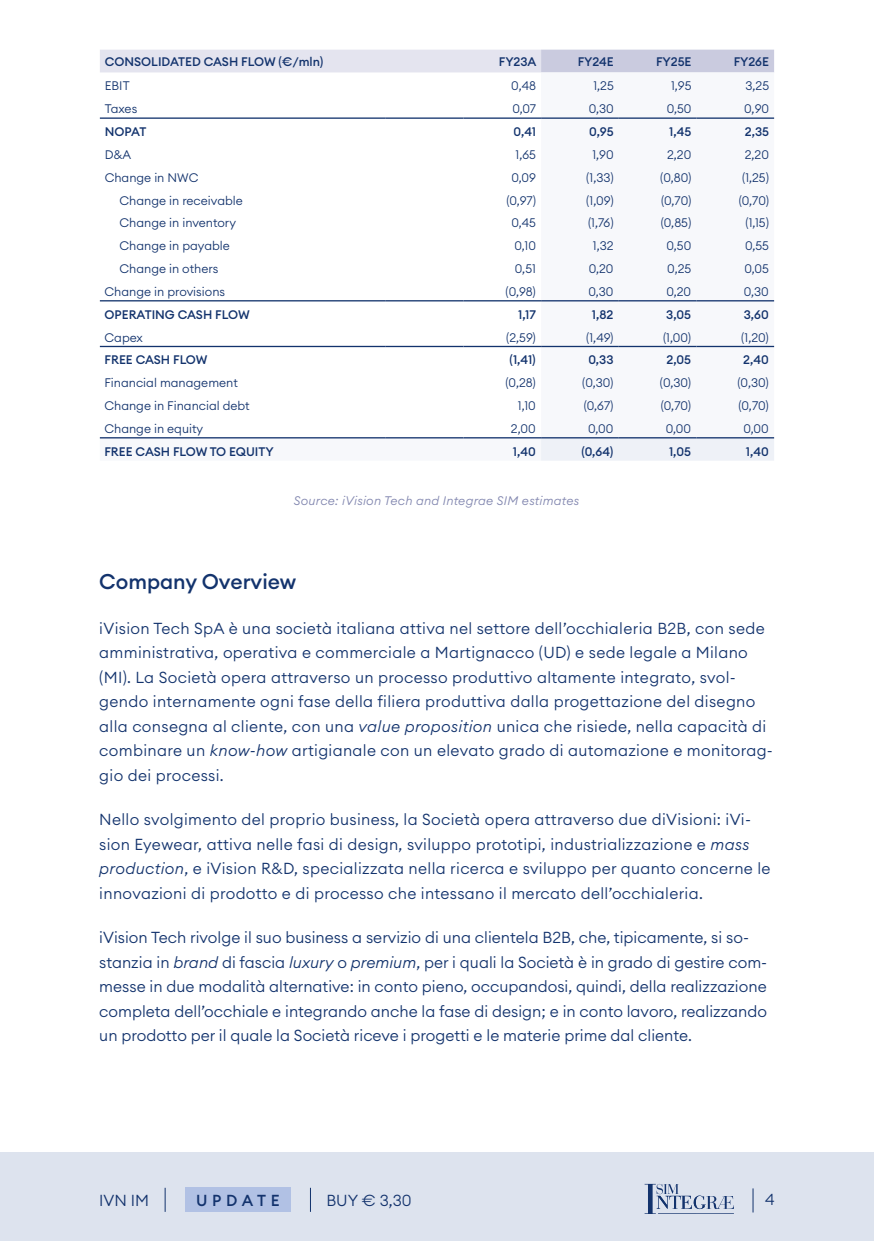
<style>
.page{position:relative;width:874px;height:1241px;background:#fff}
.page>*{position:absolute;margin:0;border:0;box-sizing:border-box;transform-origin:0 0}
.t1{font:500 21px "Euclid Circular A";color:#13336d}
.t2{font:300 15.75px/24.5px "Euclid Circular A";letter-spacing:.02em;color:#13336d}
.t3{font:300 15.75px/24.5px "Euclid Circular A";color:#13336d}
.t4{font:500 15.75px "Euclid Circular A";letter-spacing:.3em;color:#13336d}
.t5{font:300 12.25px "Euclid Circular A";color:#13336d}
.t6{font:500 12.25px "Euclid Circular A";color:#13336d}
.t7{font:italic 300 12.25px "Euclid Circular A";letter-spacing:.02em;color:#8186af}
.s1{font-style:italic}
</style>
<div class="page">
<div style="left:0;top:1152px;width:873px;height:88px;background:#dde3ee"></div>
<svg style="left:165px;top:1187px;width:1px;height:24px"></svg>
<div style="left:185px;top:1187px;width:105px;height:24px;background:#b1c1e4"></div>
<svg style="left:310px;top:1187px;width:1px;height:24px"></svg>
<svg style="left:752px;top:1188px;width:1px;height:24px"></svg>
<svg style="left:644px;top:1183px;width:89px;height:30px"></svg>
<svg style="left:100px;top:50px;width:673px;height:22px"></svg>
<svg style="left:100px;top:72px;width:673px;height:367px"></svg>
<svg style="left:100px;top:95px;width:441px;height:342px"></svg>
<svg style="left:100px;top:119px;width:441px;height:250px"></svg>
<div style="left:541px;top:438px;width:232px;height:22px;background:#eef1f7"></div>
<hr style="left:100px;top:117px;width:285px;height:2px;background:#13336d">
<hr style="left:385px;top:117px;width:78px;height:2px;background:#13336d">
<hr style="left:463px;top:117px;width:78px;height:2px;background:#13336d">
<hr style="left:541px;top:117px;width:77px;height:2px;background:#13336d">
<hr style="left:618px;top:117px;width:78px;height:2px;background:#13336d">
<hr style="left:696px;top:117px;width:77px;height:2px;background:#13336d">
<hr style="left:100px;top:300px;width:285px;height:1px;background:#13336d">
<hr style="left:385px;top:300px;width:78px;height:1px;background:#13336d">
<hr style="left:463px;top:300px;width:78px;height:1px;background:#13336d">
<hr style="left:541px;top:300px;width:77px;height:1px;background:#13336d">
<hr style="left:618px;top:300px;width:78px;height:1px;background:#13336d">
<hr style="left:696px;top:300px;width:77px;height:1px;background:#13336d">
<hr style="left:100px;top:346px;width:285px;height:1px;background:#13336d">
<hr style="left:385px;top:346px;width:78px;height:1px;background:#13336d">
<hr style="left:463px;top:346px;width:78px;height:1px;background:#13336d">
<hr style="left:541px;top:346px;width:77px;height:1px;background:#13336d">
<hr style="left:618px;top:346px;width:78px;height:1px;background:#13336d">
<hr style="left:696px;top:346px;width:77px;height:1px;background:#13336d">
<hr style="left:100px;top:437px;width:285px;height:1px;background:#13336d">
<hr style="left:385px;top:437px;width:78px;height:1px;background:#13336d">
<hr style="left:463px;top:437px;width:78px;height:1px;background:#13336d">
<hr style="left:541px;top:437px;width:77px;height:1px;background:#13336d">
<hr style="left:618px;top:437px;width:78px;height:1px;background:#13336d">
<hr style="left:696px;top:437px;width:77px;height:1px;background:#13336d">
<p class="t6" style="left:105px;top:54px;width:220px">CONSOLIDATED CASH FLOW (€/mln)</p>
<p class="t6" style="left:498px;top:54px;width:39px">FY23A</p>
<p class="t6" style="left:577px;top:54px;width:38px">FY24E</p>
<p class="t6" style="left:655px;top:54px;width:37px">FY25E</p>
<p class="t6" style="left:733px;top:54px;width:37px">FY26E</p>
<p class="t5" style="left:105px;top:78px;width:26px">EBIT</p>
<p class="t5" style="left:511px;top:78px;width:26px">0,48</p>
<p class="t5" style="left:593px;top:78px;width:22px">1,25</p>
<p class="t5" style="left:670px;top:78px;width:22px">1,95</p>
<p class="t5" style="left:745px;top:78px;width:25px">3,25</p>
<p class="t5" style="left:105px;top:101px;width:34px">Taxes</p>
<p class="t5" style="left:512px;top:101px;width:25px">0,07</p>
<p class="t5" style="left:588px;top:101px;width:27px">0,30</p>
<p class="t5" style="left:666px;top:101px;width:26px">0,50</p>
<p class="t5" style="left:743px;top:101px;width:26px">0,90</p>
<p class="t6" style="left:105px;top:124px;width:43px">NOPAT</p>
<p class="t6" style="left:513px;top:124px;width:24px">0,41</p>
<p class="t6" style="left:589px;top:124px;width:26px">0,95</p>
<p class="t6" style="left:669px;top:124px;width:24px">1,45</p>
<p class="t6" style="left:744px;top:124px;width:26px">2,35</p>
<p class="t5" style="left:105px;top:146px;width:28px">D&amp;A</p>
<p class="t5" style="left:515px;top:146px;width:22px">1,65</p>
<p class="t5" style="left:592px;top:146px;width:23px">1,90</p>
<p class="t5" style="left:666px;top:146px;width:26px">2,20</p>
<p class="t5" style="left:744px;top:146px;width:26px">2,20</p>
<p class="t5" style="left:105px;top:169px;width:95px">Change in NWC</p>
<p class="t5" style="left:511px;top:169px;width:26px">0,09</p>
<p class="t5" style="left:586px;top:169px;width:29px">(1,33)</p>
<p class="t5" style="left:660px;top:169px;width:33px">(0,80)</p>
<p class="t5" style="left:741px;top:169px;width:28px">(1,25)</p>
<p class="t5" style="left:119px;top:192px;width:125px">Change in receivable</p>
<p class="t5" style="left:506px;top:192px;width:31px">(0,97)</p>
<p class="t5" style="left:586px;top:192px;width:29px">(1,09)</p>
<p class="t5" style="left:660px;top:192px;width:32px">(0,70)</p>
<p class="t5" style="left:738px;top:192px;width:32px">(0,70)</p>
<p class="t5" style="left:119px;top:215px;width:118px">Change in inventory</p>
<p class="t5" style="left:511px;top:215px;width:26px">0,45</p>
<p class="t5" style="left:587px;top:215px;width:27px">(1,76)</p>
<p class="t5" style="left:660px;top:215px;width:32px">(0,85)</p>
<p class="t5" style="left:745px;top:215px;width:25px">(1,15)</p>
<p class="t5" style="left:119px;top:238px;width:112px">Change in payable</p>
<p class="t5" style="left:514px;top:238px;width:23px">0,10</p>
<p class="t5" style="left:592px;top:238px;width:22px">1,32</p>
<p class="t5" style="left:666px;top:238px;width:26px">0,50</p>
<p class="t5" style="left:744px;top:238px;width:25px">0,55</p>
<p class="t5" style="left:119px;top:261px;width:100px">Change in others</p>
<p class="t5" style="left:514px;top:261px;width:22px">0,51</p>
<p class="t5" style="left:588px;top:261px;width:26px">0,20</p>
<p class="t5" style="left:667px;top:261px;width:25px">0,25</p>
<p class="t5" style="left:744px;top:261px;width:26px">0,05</p>
<p class="t5" style="left:104px;top:283px;width:122px">Change in provisions</p>
<p class="t5" style="left:505px;top:283px;width:32px">(0,98)</p>
<p class="t5" style="left:588px;top:283px;width:27px">0,30</p>
<p class="t5" style="left:666px;top:283px;width:26px">0,20</p>
<p class="t5" style="left:743px;top:283px;width:27px">0,30</p>
<p class="t6" style="left:104px;top:306px;width:147px">OPERATING CASH FLOW</p>
<p class="t6" style="left:518px;top:306px;width:19px">1,17</p>
<p class="t6" style="left:591px;top:306px;width:23px">1,82</p>
<p class="t6" style="left:666px;top:306px;width:26px">3,05</p>
<p class="t6" style="left:743px;top:306px;width:27px">3,60</p>
<p class="t5" style="left:104px;top:329px;width:40px">Capex</p>
<p class="t5" style="left:506px;top:329px;width:31px">(2,59)</p>
<p class="t5" style="left:586px;top:329px;width:29px">(1,49)</p>
<p class="t5" style="left:662px;top:329px;width:30px">(1,00)</p>
<p class="t5" style="left:740px;top:329px;width:29px">(1,20)</p>
<p class="t6" style="left:104px;top:352px;width:104px">FREE CASH FLOW</p>
<p class="t6" style="left:509px;top:352px;width:28px">(1,41)</p>
<p class="t6" style="left:588px;top:352px;width:27px">0,33</p>
<p class="t6" style="left:666px;top:352px;width:26px">2,05</p>
<p class="t6" style="left:742px;top:352px;width:27px">2,40</p>
<p class="t5" style="left:104px;top:375px;width:135px">Financial management</p>
<p class="t5" style="left:505px;top:375px;width:32px">(0,28)</p>
<p class="t5" style="left:582px;top:375px;width:33px">(0,30)</p>
<p class="t5" style="left:659px;top:375px;width:33px">(0,30)</p>
<p class="t5" style="left:737px;top:375px;width:33px">(0,30)</p>
<p class="t5" style="left:104px;top:398px;width:147px">Change in Financial debt</p>
<p class="t5" style="left:517px;top:398px;width:19px">1,10</p>
<p class="t5" style="left:583px;top:398px;width:31px">(0,67)</p>
<p class="t5" style="left:660px;top:398px;width:32px">(0,70)</p>
<p class="t5" style="left:738px;top:398px;width:32px">(0,70)</p>
<p class="t5" style="left:104px;top:420px;width:100px">Change in equity</p>
<p class="t5" style="left:510px;top:420px;width:26px">2,00</p>
<p class="t5" style="left:587px;top:420px;width:27px">0,00</p>
<p class="t5" style="left:665px;top:420px;width:27px">0,00</p>
<p class="t5" style="left:743px;top:420px;width:27px">0,00</p>
<p class="t6" style="left:104px;top:443px;width:171px">FREE CASH FLOW TO EQUITY</p>
<p class="t6" style="left:512px;top:443px;width:24px">1,40</p>
<p class="t6" style="left:581px;top:443px;width:33px">(0,64)</p>
<p class="t6" style="left:668px;top:443px;width:23px">1,05</p>
<p class="t6" style="left:745px;top:443px;width:24px">1,40</p>
<p class="t7" style="left:293px;top:492px;width:287px">Source: iVision Tech and Integrae SIM estimates</p>
<h1 class="t1" style="left:99px;top:568px;width:198px">Company Overview</h1>
<p class="t2" style="left:99px;top:615px;width:674px">iVision Tech SpA è una società italiana attiva nel settore dell’occhialeria B2B, con sede amministrativa, operativa e commerciale a Martignacco (UD) e sede legale a Milano (MI). La Società opera attraverso un processo produttivo altamente integrato, svol&shy;gendo internamente ogni fase della filiera produttiva dalla progettazione del disegno alla consegna al cliente, con una <span class="s1">value proposition</span> unica che risiede, nella capacità di combinare un <span class="s1">know-how</span> artigianale con un elevato grado di automazione e monitorag&shy;gio dei processi.</p>
<p class="t2" style="left:99px;top:806px;width:672px">Nello svolgimento del proprio business, la Società opera attraverso due diVisioni: iVi&shy;sion Eyewear, attiva nelle fasi di design, sviluppo prototipi, industrializzazione e <span class="s1">mass production</span>, e iVision R&amp;D, specializzata nella ricerca e sviluppo per quanto concerne le innovazioni di prodotto e di processo che intessano il mercato dell’occhialeria.</p>
<p class="t3" style="left:99px;top:924px;width:669px">iVision Tech rivolge il suo business a servizio di una clientela B2B, che, tipicamente, si so&shy;stanzia in <span class="s1">brand</span> di fascia <span class="s1">luxury</span> o <span class="s1">premium</span>, per i quali la Società è in grado di gestire com&shy;messe in due modalità alternative: in conto pieno, occupandosi, quindi, della realizzazione completa dell’occhiale e integrando anche la fase di design; e in conto lavoro, realizzando un prodotto per il quale la Società riceve i progetti e le materie prime dal cliente.</p>
<p class="t2" style="left:99px;top:1187px;width:51px">IVN IM</p>
<p class="t4" style="left:196px;top:1190px;width:85px">UPDATE</p>
<p class="t2" style="left:326px;top:1187px;width:87px">BUY € 3,30</p>
<p class="t2" style="left:764px;top:1186px;width:11px">4</p>
</div>
